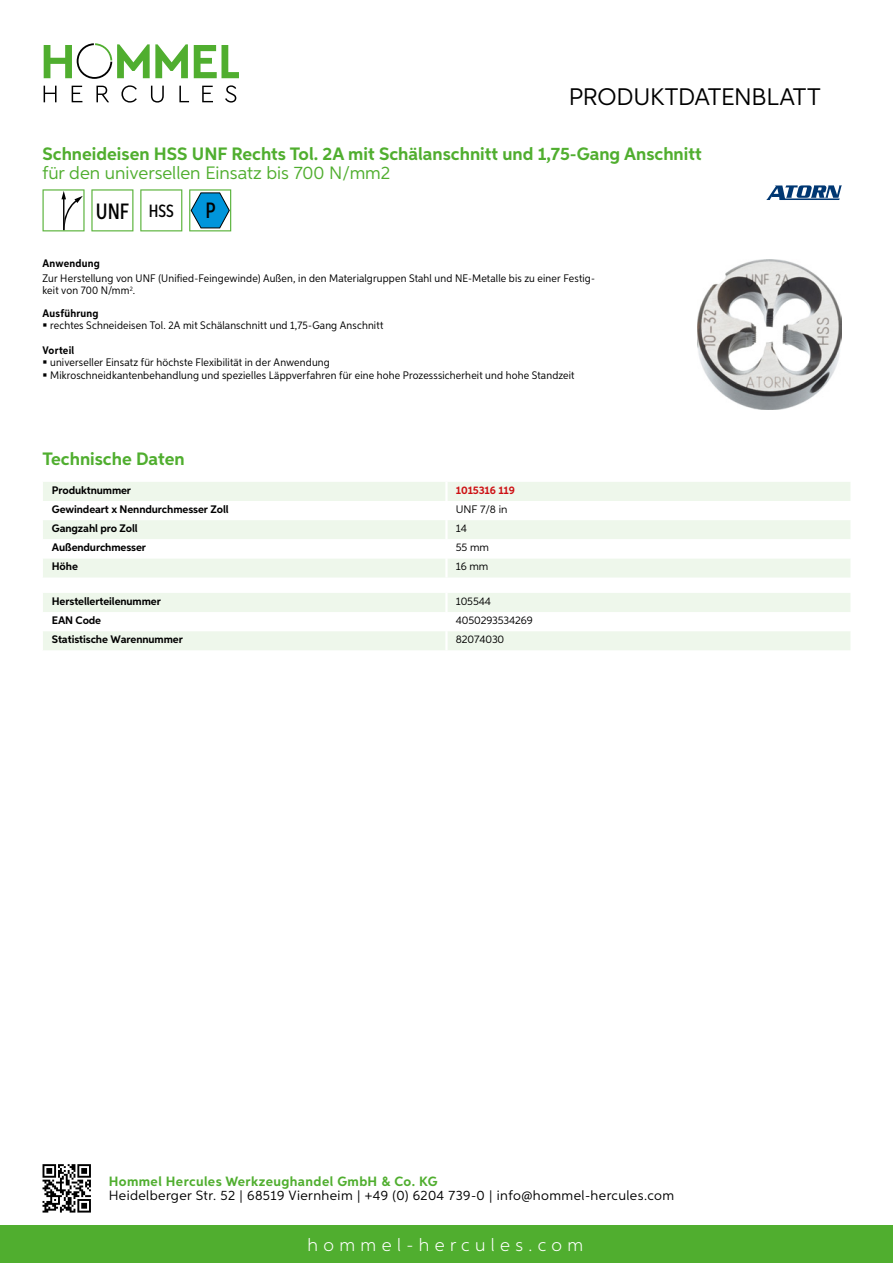
<style>
.page{position:relative;width:893px;height:1263px;background:#fff}
.page>*{position:absolute;margin:0;border:0;box-sizing:border-box;transform-origin:0 0}
.t1{font:24px "Aspira";letter-spacing:-.01em;color:#000}
.t2{font:500 22.2px "Aspira XX Nar";color:#000}
.t3{font:700 18px "Aspira";color:#50ae2f}
.t4{font:18px "Aspira";color:#50ae2f}
.t5{font:300 18px "Aspira";letter-spacing:.3em;color:#fff}
.t6{font:13.5px "Aspira";letter-spacing:.03em;color:#000}
.t7{font:700 13.5px "Aspira";letter-spacing:.03em;color:#50ae2f}
.t8{font:10.95px/12px "Aspira Nar";letter-spacing:.015em;color:#000}
.t9{font:700 10.95px "Aspira";letter-spacing:-.01em;color:#000}
.t10{font:10.95px "Aspira";letter-spacing:-.01em;color:#000}
.t11{font:700 10.95px "Aspira Nar";letter-spacing:.02em;color:#000}
.t12{font:700 10.95px "Aspira";letter-spacing:-.01em;color:#cd1013}
.s1{font-size:17.85px}
</style>
<div class="page">
<div style="left:0;top:1226px;width:893px;height:37px;background:#50ae2f"></div>
<svg style="left:43px;top:1164px;width:48px;height:48px"></svg>
<svg style="left:194px;top:45px;width:45px;height:33px"></svg>
<svg style="left:44px;top:43px;width:144px;height:36px"></svg>
<svg style="left:44px;top:86px;width:13px;height:16px"></svg>
<svg style="left:72px;top:86px;width:10px;height:16px"></svg>
<svg style="left:96px;top:86px;width:13px;height:16px"></svg>
<svg style="left:121px;top:85px;width:16px;height:18px"></svg>
<svg style="left:151px;top:86px;width:13px;height:17px"></svg>
<svg style="left:179px;top:86px;width:10px;height:16px"></svg>
<svg style="left:202px;top:86px;width:11px;height:16px"></svg>
<svg style="left:225px;top:85px;width:11px;height:18px"></svg>
<div style="left:43px;top:482px;width:807px;height:95px;background:#eef7eb"></div>
<svg style="left:43px;top:501px;width:807px;height:57px"></svg>
<hr style="left:445px;top:482px;width:3px;height:19px;background:#fff">
<hr style="left:445px;top:501px;width:3px;height:19px;background:#fff">
<hr style="left:445px;top:520px;width:3px;height:19px;background:#fff">
<hr style="left:445px;top:539px;width:3px;height:19px;background:#fff">
<hr style="left:445px;top:558px;width:3px;height:19px;background:#fff">
<svg style="left:43px;top:593px;width:807px;height:57px"></svg>
<hr style="left:445px;top:631px;width:3px;height:19px;background:#fff">
<svg style="left:43px;top:189px;width:42px;height:42px"></svg>
<svg style="left:91px;top:189px;width:42px;height:42px"></svg>
<svg style="left:140px;top:189px;width:42px;height:42px"></svg>
<svg style="left:189px;top:189px;width:42px;height:42px"></svg>
<img style="left:697px;top:259px;width:145px;height:150px">
<svg style="left:766px;top:185px;width:76px;height:15px"></svg>
<h1 class="t1" style="left:569px;top:82px;width:253px">Produktdatenblatt</h1>
<h3 class="t3" style="left:43px;top:142px;width:661px">Schneideisen HSS UNF Rechts Tol. 2A mit Schälanschnitt und 1,75-Gang Anschnitt</h3>
<h3 class="t4" style="left:43px;top:162px;width:349px">für den universellen Einsatz bis 700 N/mm2</h3>
<h2 class="t2" style="left:96px;top:197px;width:79px">UNF <span class="s1">HSS</span></h2>
<h2 class="t2" style="left:205px;top:197px;width:12px">P</h2>
<p class="t11" style="left:43px;top:257px;width:59px">Anwendung</p>
<p class="t8" style="left:43px;top:273px;width:554px">Zur Herstellung von UNF (Unified-Feingewinde) Außen, in den Materialgruppen Stahl und NE-Metalle bis zu einer Festig&shy;keit von 700 N/mm<sup>2</sup>.</p>
<p class="t11" style="left:43px;top:306px;width:58px">Ausführung</p>
<p class="t8" style="left:50px;top:319px;width:335px">rechtes Schneideisen Tol. 2A mit Schälanschnitt und 1,75-Gang Anschnitt</p>
<p class="t11" style="left:43px;top:343px;width:33px">Vorteil</p>
<p class="t8" style="left:50px;top:356px;width:526px;line-height:12.8px">universeller Einsatz für höchste Flexibilität in der Anwendung<br>Mikroschneidkantenbehandlung und spezielles Läppverfahren für eine hohe Prozesssicherheit und hohe Standzeit</p>
<h3 class="t3" style="left:43px;top:448px;width:144px">Technische Daten</h3>
<p class="t9" style="left:52px;top:483px;width:81px">Produktnummer</p>
<p class="t12" style="left:456px;top:483px;width:61px">1015316 119</p>
<p class="t9" style="left:52px;top:502px;width:178px">Gewindeart x Nenndurchmesser Zoll</p>
<p class="t10" style="left:456px;top:502px;width:53px">UN F 7/8 in</p>
<p class="t9" style="left:52px;top:521px;width:87px">Gangzahl pro Zoll</p>
<p class="t10" style="left:456px;top:522px;width:13px">14</p>
<p class="t9" style="left:52px;top:541px;width:96px">Außendurchmesser</p>
<p class="t10" style="left:456px;top:541px;width:35px">55 mm</p>
<p class="t9" style="left:52px;top:560px;width:28px">Höhe</p>
<p class="t10" style="left:456px;top:560px;width:34px">16 mm</p>
<p class="t9" style="left:52px;top:594px;width:111px">Herstellerteilenummer</p>
<p class="t10" style="left:456px;top:594px;width:37px">105544</p>
<p class="t9" style="left:52px;top:613px;width:51px">EAN Code</p>
<p class="t10" style="left:456px;top:613px;width:78px">4050293534269</p>
<p class="t9" style="left:52px;top:633px;width:132px">Statistische Warennummer</p>
<p class="t10" style="left:456px;top:633px;width:50px">82074030</p>
<p class="t7" style="left:109px;top:1172px;width:330px">Hommel Hercules Werkzeughandel GmbH &amp; Co. KG</p>
<p class="t6" style="left:109px;top:1187px;width:567px">Heidelberger Str. 52 | 68519 Viernheim | +49 (0) 6204 739-0 | info@hommel-hercules.com</p>
<h3 class="t5" style="left:307px;top:1234px;width:277px">hommel-hercules.com</h3>
</div>
